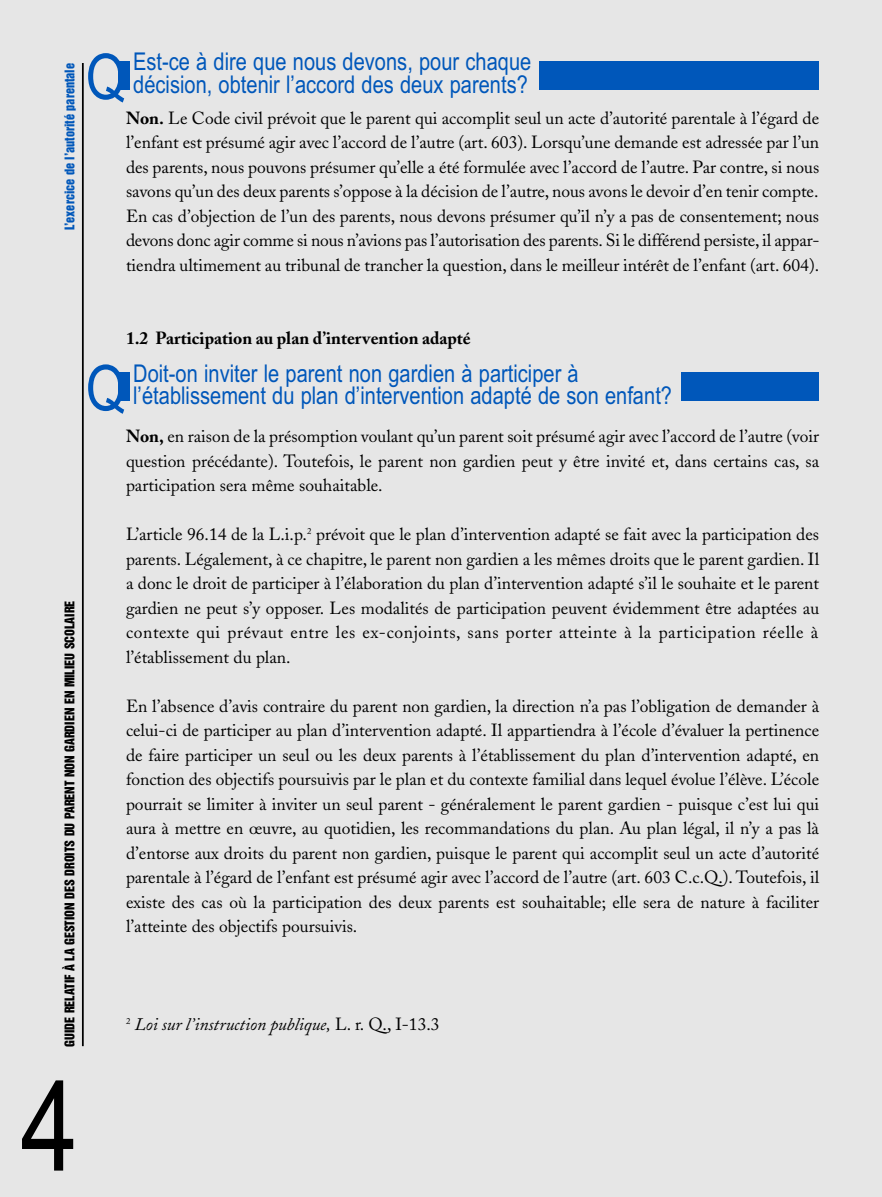
<style>
.page{position:relative;width:882px;height:1197px;background:#e6e6e6}
.page>*{position:absolute;margin:0;border:0;box-sizing:border-box;transform-origin:0 0}
.t1{font:126px "Arial Narrow";color:#000}
.t2{font:63px "Arial Narrow";color:#0057ba}
.t3{font:24.5px/22.8px "Arial Narrow";color:#0057ba}
.t4{font:17.5px/24.5px "Adobe Caslon";color:#000;text-align:justify}
.t5{font:700 17.5px "Adobe Caslon";color:#000}
.t6{font:italic 17.5px "Adobe Caslon";color:#000}
.t7{font:12.25px "Helvetica Inserat";color:#000}
.t8{font:12.25px "Helvetica Inserat";color:#0057ba}
.s1{font-weight:700}
.s2{font-style:normal}
</style>
<div class="page">
<hr style="left:82px;top:63px;width:2px;height:983px;background:#000">
<div style="left:119px;top:61px;width:11px;height:29px;background:#0057ba"></div>
<div style="left:540px;top:61px;width:279px;height:29px;background:#0057ba"></div>
<div style="left:119px;top:372px;width:11px;height:29px;background:#0057ba"></div>
<div style="left:681px;top:372px;width:138px;height:29px;background:#0057ba"></div>
<p class="t8" style="left:65px;top:230px;width:169px;rotate:-90deg">L’exercice de l’autorité parentale</p>
<h2 class="t2" style="left:86px;top:40px;width:42px">Q</h2>
<h3 class="t3" style="left:133px;top:51px;width:400px">Est-ce à dire que nous devons, pour chaque décision, obtenir l’accord des deux parents?</h3>
<p class="t4" style="left:126px;top:108px;width:695px"><span class="s1">Non.</span> Le Code civil prévoit que le parent qui accomplit seul un acte d’autorité parentale à l’égard de l’enfant est présumé agir avec l’accord de l’autre (art. 603). Lorsqu’une demande est adressée par l’un des parents, nous pouvons présumer qu’elle a été formulée avec l’accord de l’autre. Par contre, si nous savons qu’un des deux parents s’oppose à la décision de l’autre, nous avons le devoir d’en tenir compte.<br>En cas d’objection de l’un des parents, nous devons présumer qu’il n’y a pas de consentement; nous devons donc agir comme si nous n’avions pas l’autorisation des parents. Si le différend persiste, il appar&shy;tiendra ultimement au tribunal de trancher la question, dans le meilleur intérêt de l’enfant (art. 604).</p>
<p class="t5" style="left:126px;top:331px;width:346px">1.2 Participation au plan d’intervention adapté</p>
<p class="t7" style="left:65px;top:1047px;width:448px;rotate:-90deg">GUIDE RELATIF À LA GESTION DES DROITS DU PARENT NON GARDIEN EN MILIEU SCOLAIRE</p>
<h2 class="t2" style="left:86px;top:352px;width:42px">Q</h2>
<h3 class="t3" style="left:133px;top:362px;width:540px">Doit-on inviter le parent non gardien à participer à l’établissement du plan d’intervention adapté de son enfant?</h3>
<p class="t4" style="left:126px;top:426px;width:695px"><span class="s1">Non,</span> en raison de la présomption voulant qu’un parent soit présumé agir avec l’accord de l’autre (voir question précédante). Toutefois, le parent non gardien peut y être invité et, dans certains cas, sa participation sera même souhaitable.</p>
<p class="t4" style="left:126px;top:524px;width:695px">L’article 96.14 de la L.i.p.<sup>2</sup> prévoit que le plan d’intervention adapté se fait avec la participation des parents. Légalement, à ce chapitre, le parent non gardien a les mêmes droits que le parent gardien. Il a donc le droit de participer à l’élaboration du plan d’intervention adapté s’il le souhaite et le parent gardien ne peut s’y opposer. Les modalités de participation peuvent évidemment être adaptées au contexte qui prévaut entre les ex-conjoints, sans porter atteinte à la participation réelle à l’établissement du plan.</p>
<p class="t4" style="left:126px;top:696px;width:695px">En l’absence d’avis contraire du parent non gardien, la direction n’a pas l’obligation de demander à celui-ci de participer au plan d’intervention adapté. Il appartiendra à l’école d’évaluer la pertinence de faire participer un seul ou les deux parents à l’établissement du plan d’intervention adapté, en fonction des objectifs poursuivis par le plan et du contexte familial dans lequel évolue l’élève. L’école pourrait se limiter à inviter un seul parent - généralement le parent gardien - puisque c’est lui qui aura à mettre en œuvre, au quotidien, les recommandations du plan. Au plan légal, il n’y a pas là d’entorse aux droits du parent non gardien, puisque le parent qui accomplit seul un acte d’autorité parentale à l’égard de l’enfant est présumé agir avec l’accord de l’autre (art. 603 C.c.Q.). Toutefois, il existe des cas où la participation des deux parents est souhaitable; elle sera de nature à faciliter l’atteinte des objectifs poursuivis.</p>
<p class="t6" style="left:126px;top:1019px;width:315px"><sup>2</sup> Loi sur l’instruction publique, <span class="s2">L. r. Q., I-13.3</span></p>
<h1 class="t1" style="left:21px;top:1053px;width:59px">4</h1>
</div>
